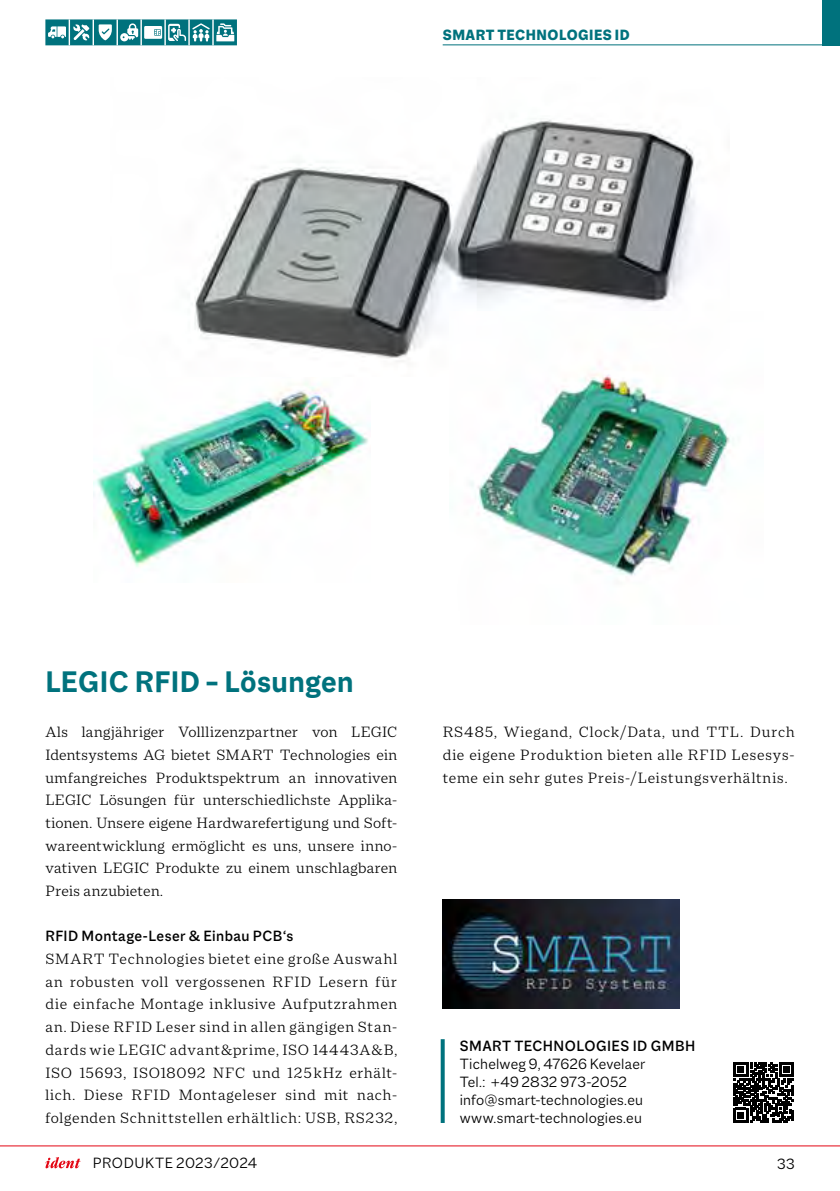
<style>
.page{position:relative;width:840px;height:1191px;background:#fff}
.page>*{position:absolute;margin:0;border:0;box-sizing:border-box;transform-origin:0 0}
.t1{font:700 32px "Macklin Sans";letter-spacing:.01em;color:#00727d}
.t2{font:300 16px/22.6px "Macklin Text";letter-spacing:.04em;color:#000;text-align:justify}
.t3{font:300 16px/18px "Macklin Sans";letter-spacing:.015em;color:#000}
.t4{font:500 16px "Macklin Sans";letter-spacing:.03em;color:#000}
.t5{font:800 16px "Macklin Sans";letter-spacing:.03em;color:#00727d}
</style>
<div class="page">
<svg style="left:733px;top:1062px;width:60px;height:60px"></svg>
<svg style="left:440px;top:1039px;width:4px;height:84px"></svg>
<img style="left:442px;top:900px;width:236px;height:109px">
<img style="left:93px;top:382px;width:277px;height:185px">
<img style="left:194px;top:120px;width:503px;height:242px">
<img style="left:449px;top:311px;width:282px;height:265px">
<hr style="left:0;top:1145px;width:839px;height:1px;background:#e30613">
<svg style="left:45px;top:1157px;width:35px;height:11px"></svg>
<hr style="left:442px;top:44px;width:397px;height:1px;background:#00727d">
<svg style="left:45px;top:19px;width:192px;height:26px"></svg>
<div style="left:822px;top:0;width:17px;height:45px;background:#00727d"></div>
<p class="t5" style="left:442px;top:25px;width:188px">SMART TECHNOLOGIES ID</p>
<h1 class="t1" style="left:45px;top:662px;width:309px">LEGIC RFID – Lösungen</h1>
<p class="t2" style="left:45px;top:720px;width:353px">Als langjähriger Volllizenzpartner von LEGIC Identsystems AG bietet SMART Technologies ein umfangreiches Produktspektrum an innovativen LEGIC Lösungen für unterschiedlichste Applika&shy;tionen. Unsere eigene Hardwarefertigung und Soft&shy;wareentwicklung ermöglicht es uns, unsere inno&shy;vativen LEGIC Produkte zu einem unschlagbaren Preis anzubieten.</p>
<p class="t4" style="left:45px;top:927px;width:249px">RFID Montage-Leser &amp; Einbau PCB‘s</p>
<p class="t2" style="left:45px;top:947px;width:353px">SMART Technologies bietet eine große Auswahl an robusten voll vergossenen RFID Lesern für die einfache Montage inklusive Aufputzrahmen an. Diese RFID Leser sind in allen gängigen Stan&shy;dards wie LEGIC advant&amp;prime, ISO 14443A&amp;B, ISO 15693, ISO18092 NFC und 125 kHz erhält&shy;lich. Diese RFID Montageleser sind mit nach&shy;folgenden Schnittstellen erhältlich: USB, RS232,</p>
<p class="t2" style="left:442px;top:720px;width:353px">RS485, Wiegand, Clock/Data, und TTL. Durch die eigene Produktion bieten alle RFID Lesesys&shy;teme ein sehr gutes Preis-/Leistungsverhältnis.</p>
<p class="t4" style="left:459px;top:1036px;width:237px">SMART TECHNOLOGIES ID GMBH</p>
<p class="t3" style="left:459px;top:1054px;width:187px">Tichelweg 9, 47626 Kevelaer<br>Tel.: +49 2832 973-2052 info@smart-technologies.eu www.smart-technologies.eu</p>
<p class="t3" style="left:93px;top:1153px;width:166px">PRODUKTE 2023∕2024</p>
<p class="t3" style="left:776px;top:1154px;width:19px">33</p>
</div>
